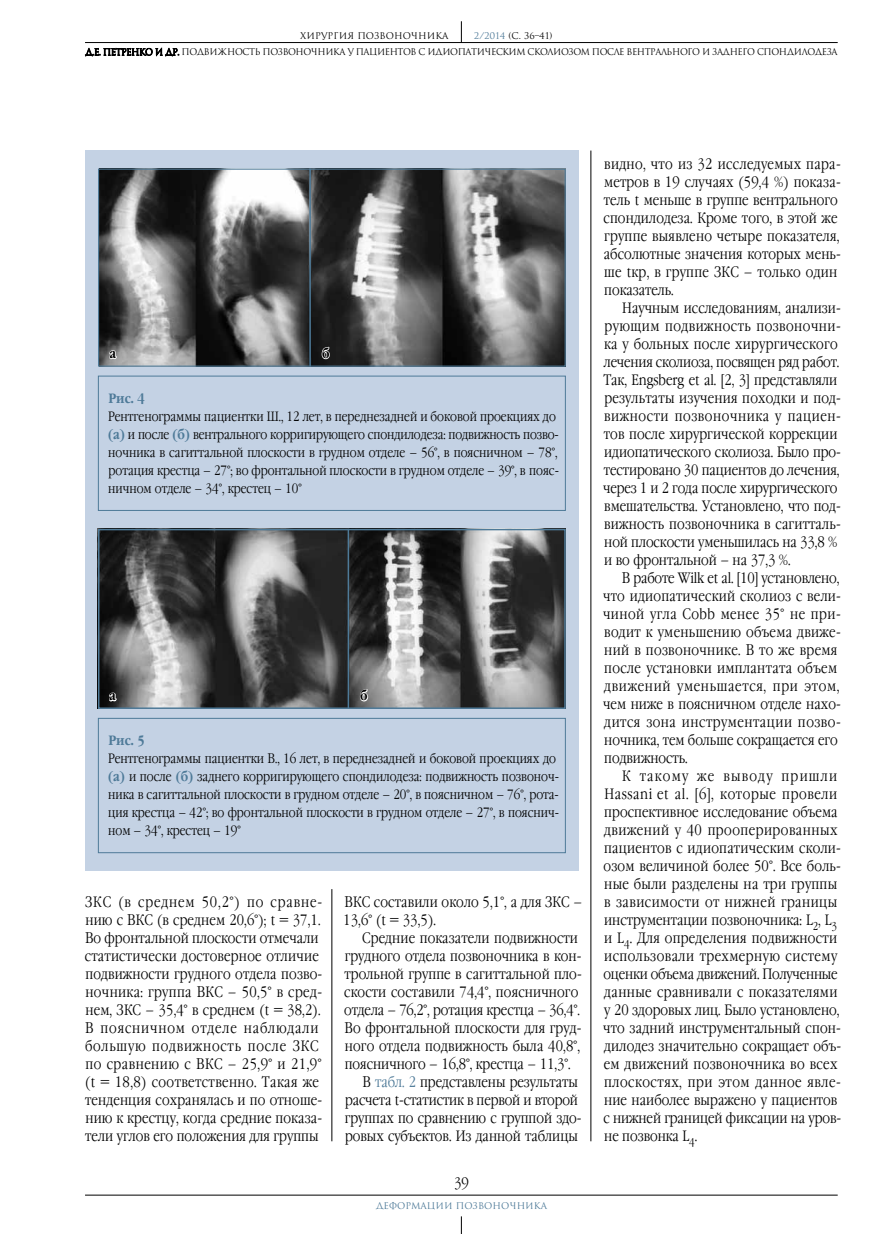
<style>
.page{position:relative;width:893px;height:1234px;background:#fff}
.page>*{position:absolute;margin:0;border:0;box-sizing:border-box;transform-origin:0 0}
.t1{font:300 15px/18px "Garamond Narrow C";letter-spacing:.01em;color:#000}
.t2{font:300 13.5px/18px "Garamond Narrow C";color:#000}
.t3{font:700 13.5px "Garamond Narrow C";color:#4e7a98}
.t4{font:700 13.5px "Garamond Narrow C";color:#000}
.t5{font:9px/15.9px "Romul";letter-spacing:-.05em;color:#000}
.t6{font:9px "Romul";color:#4e7a98}
.t7{font:9px "Romul";color:#000}
.s1{color:#4e7a98}
.s2{font-weight:700;color:#4e7a98}
</style>
<div class="page">
<hr style="left:85px;top:1194px;width:753px;height:1px;background:#000">
<svg style="left:461px;top:1216px;width:1px;height:17px"></svg>
<hr style="left:85px;top:42px;width:753px;height:1px;background:#000">
<svg style="left:461px;top:21px;width:1px;height:21px"></svg>
<svg style="left:85px;top:48px;width:94px;height:8px"></svg>
<hr style="left:332px;top:888px;width:1px;height:252px;background:#000">
<hr style="left:591px;top:150px;width:1px;height:990px;background:#000">
<div style="left:85px;top:150px;width:493px;height:720px;background:#c4d2e4"></div>
<div style="left:98px;top:717px;width:468px;height:135px;border:1px solid #4e7a98"></div>
<div style="left:98px;top:375px;width:468px;height:135px;border:1px solid #4e7a98"></div>
<img style="left:100px;top:170px;width:464px;height:194px">
<div style="left:98px;top:168px;width:468px;height:198px;border:1px solid #4e7a98"></div>
<svg style="left:108px;top:345px;width:10px;height:15px"></svg>
<svg style="left:321px;top:321px;width:10px;height:39px"></svg>
<hr style="left:309px;top:168px;width:2px;height:198px;background:#4e7a98">
<img style="left:101px;top:531px;width:462px;height:174px">
<div style="left:98px;top:528px;width:468px;height:180px;border:2px solid #4e7a98"></div>
<svg style="left:108px;top:687px;width:10px;height:15px"></svg>
<svg style="left:359px;top:663px;width:10px;height:39px"></svg>
<hr style="left:348px;top:528px;width:1px;height:180px;background:#4e7a98">
<p class="t5" style="left:85px;top:28px;width:754px;text-indent:389px"><span class="s1">2/2014</span> (С. 36–41)<br>Д.Е. Петренко и др. Подвижность позвоночника у пациентов с идиопатическим сколиозом после вентрального и заднего спондилодеза</p>
<p class="t7" style="left:300px;top:31px;width:150px">ХИРУРГИЯ ПОЗВОНОЧНИКА</p>
<p class="t4" style="left:110px;top:346px;width:8px">а</p>
<p class="t4" style="left:322px;top:346px;width:9px">б</p>
<p class="t3" style="left:108px;top:390px;width:38px">Рис. 4</p>
<p class="t2" style="left:108px;top:407px;width:453px">Рентгенограммы пациентки Ш., 12 лет, в переднезадней и боковой проекциях до <span class="s2">(а)</span> и после <span class="s2">(б)</span> вентрального корригирующего спондилодеза: подвижность позво&shy;ночника в сагиттальной плоскости в грудном отделе – 56°, в поясничном – 78°, ротация крестца – 27°; во фронтальной плоскости в грудном отделе – 39°, в пояс&shy;ничном отделе – 34°, крестец – 10°</p>
<p class="t4" style="left:109px;top:688px;width:8px">а</p>
<p class="t4" style="left:360px;top:688px;width:9px">б</p>
<p class="t3" style="left:108px;top:732px;width:38px">Рис. 5</p>
<p class="t2" style="left:108px;top:749px;width:453px">Рентгенограммы пациентки В., 16 лет, в переднезадней и боковой проекциях до <span class="s2">(а)</span> и после <span class="s2">(б)</span> заднего корригирующего спондилодеза: подвижность позвоноч&shy;ника в сагиттальной плоскости в грудном отделе – 20°, в поясничном – 76°, рота&shy;ция крестца – 42°; во фронтальной плоскости в грудном отделе – 27°, в пояснич&shy;ном – 34°, крестец – 19°</p>
<p class="t1" style="left:85px;top:893px;width:239px">ЗКС (в среднем 50,2°) по сравне&shy;нию с ВКС (в среднем 20,6°); t = 37,1.<br>Во фронтальной плоскости отмечали статистически достоверное отличие подвижности грудного отдела позво&shy;ночника: группа ВКС – 50,5° в сред&shy;нем, ЗКС – 35,4° в среднем (t = 38,2).<br>В поясничном отделе наблюдали большую подвижность после ЗКС по сравнению с ВКС – 25,9° и 21,9° (t = 18,8) соответственно. Такая же тенденция сохранялась и по отноше&shy;нию к крестцу, когда средние показа&shy;тели углов его положения для группы</p>
<p class="t1" style="left:343px;top:893px;width:240px">ВКС составили около 5,1°, а для ЗКС –<br>13,6° (t = 33,5).</p>
<p class="t1" style="left:362px;top:929px;width:217px">Средние показатели подвижности</p>
<p class="t1" style="left:345px;top:947px;width:238px">грудного отдела позвоночника в кон-</p>
<p class="t1" style="left:345px;top:965px;width:239px">трольной группе в сагиттальной пло-</p>
<p class="t1" style="left:344px;top:983px;width:236px">скости составили 74,4°, поясничного</p>
<p class="t1" style="left:344px;top:1001px;width:237px">отдела – 76,2°, ротация крестца – 36,4°.</p>
<p class="t1" style="left:345px;top:1019px;width:239px">Во фронтальной плоскости для груд-</p>
<p class="t1" style="left:345px;top:1037px;width:237px">ного отдела подвижность была 40,8°,</p>
<p class="t1" style="left:345px;top:1055px;width:227px">поясничного – 16,8°, крестца – 11,3°.</p>
<p class="t1" style="left:363px;top:1073px;width:217px">В <span class="s1">табл. 2</span> представлены результаты</p>
<p class="t1" style="left:345px;top:1091px;width:234px">расчета t-статистик в первой и второй</p>
<p class="t1" style="left:345px;top:1109px;width:238px">группах по сравнению с группой здо-</p>
<p class="t1" style="left:345px;top:1127px;width:234px">ровых субъектов. Из данной таблицы</p>
<p class="t1" style="left:454px;top:1173px;width:16px">39</p>
<p class="t6" style="left:376px;top:1200px;width:173px">Деформации позвоночника</p>
<p class="t1" style="left:603px;top:155px;width:239px">видно, что из 32 исследуемых пара&shy;метров в 19 случаях (59,4 %) показа&shy;тель t меньше в группе вентрального спондилодеза. Кроме того, в этой же группе выявлено четыре показателя, абсолютные значения которых мень&shy;ше tкр, в группе ЗКС – только один показатель.</p>
<p class="t1" style="left:603px;top:299px;width:239px;text-indent:19px">Научным исследованиям, анализи&shy;рующим подвижность позвоночни&shy;ка у больных после хирургического лечения сколиоза, посвящен ряд работ.<br>Так, Engsberg et al. [2, 3] представляли результаты изучения походки и под&shy;вижности позвоночника у пациен&shy;тов после хирургической коррекции идиопатического сколиоза. Было про&shy;тестировано 30 пациентов до лечения, через 1 и 2 года после хирургического вмешательства. Установлено, что под&shy;вижность позвоночника в сагитталь&shy;ной плоскости уменьшилась на 33,8 % и во фронтальной – на 37,3 %.</p>
<p class="t1" style="left:603px;top:569px;width:239px;text-indent:19px">В работе Wilk et al. [10] установлено, что идиопатический сколиоз с вели&shy;чиной угла Cobb менее 35° не при&shy;водит к уменьшению объема движе&shy;ний в позвоночнике. В то же время после установки имплантата объем движений уменьшается, при этом, чем ниже в поясничном отделе нахо&shy;дится зона инструментации позво&shy;ночника, тем больше сокращается его подвижность.</p>
<p class="t1" style="left:603px;top:767px;width:240px;text-indent:19px">К такому же выводу пришли Hassani et al. [6], которые провели проспективное исследование объема движений у 40 прооперированных пациентов с идиопатическим сколи&shy;озом величиной более 50°. Все боль&shy;ные были разделены на три группы в зависимости от нижней границы инструментации позвоночника: L<sub>2</sub>, L<sub>3 </sub>и L<sub>4</sub>. Для определения подвижности использовали трехмерную систему оценки объема движений. Полученные данные сравнивали с показателями у 20 здоровых лиц. Было установлено, что задний инструментальный спон&shy;дилодез значительно сокращает объ&shy;ем движений позвоночника во всех плоскостях, при этом данное явле&shy;ние наиболее выражено у пациентов с нижней границей фиксации на уров&shy;не позвонка L<sub>4</sub>.</p>
</div>
